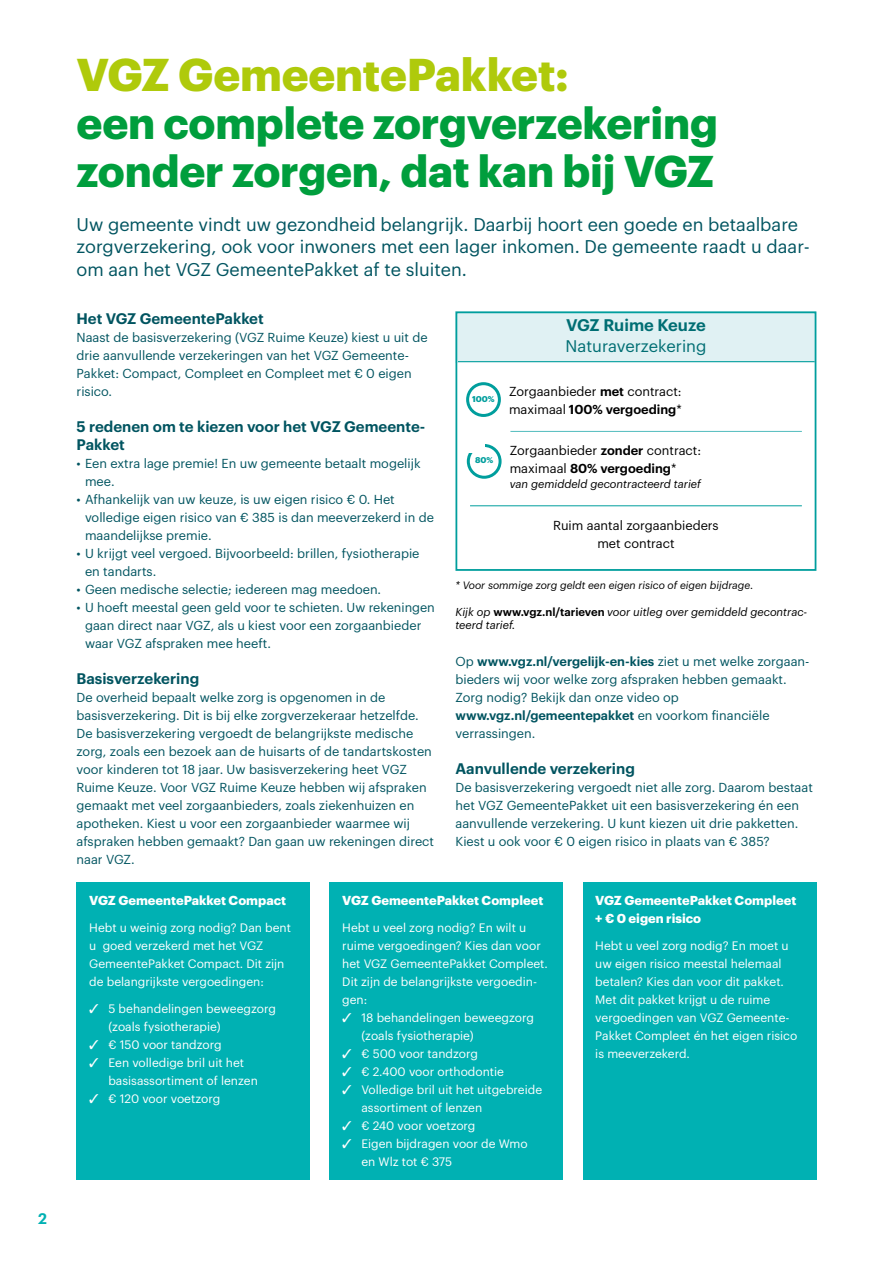
<style>
.page{position:relative;width:893px;height:1263px;background:#fff}
.page>*{position:absolute;margin:0;border:0;box-sizing:border-box;transform-origin:0 0}
.t1{font:700 45px "Graphik";letter-spacing:-.005em;color:#afca0b}
.t2{font:700 43.5px/48px "Graphik";letter-spacing:-.005em;color:#009e3d}
.t3{font:18px/22.5px "Graphik";color:#005460}
.t4{font:16.5px "Graphik";color:#006e73}
.t5{font:600 16.5px "Graphik";letter-spacing:-.005em;color:#006e73}
.t6{font:600 15px/18px "Graphik";color:#005460}
.t7{font:600 15px "Graphik";color:#00b1b3}
.t8{font:12.75px/18px "Graphik";color:#005460}
.t9{font:12.75px/18px "Graphik";color:#000}
.t10{font:700 12.75px/18px "Graphik";color:#fff}
.t11{font:12px/18px "Graphik";color:#fff}
.t12{font:italic 11.25px/13.5px "Graphik";color:#000}
.t13{font:italic 10.5px "Graphik";color:#000}
.t14{font:700 8.25px "Graphik";color:#009e9d}
.s1{font-weight:600}
.s2{font-weight:600;font-style:normal}
</style>
<div class="page">
<div style="left:77px;top:882px;width:233px;height:297px;background:#00b1b3"></div>
<div style="left:330px;top:882px;width:233px;height:297px;background:#00b1b3"></div>
<div style="left:583px;top:882px;width:233px;height:297px;background:#00b1b3"></div>
<div style="left:455px;top:311px;width:361px;height:51px;background:#e0f1f3"></div>
<hr style="left:458px;top:361px;width:357px;height:1px;background:#009e9d">
<hr style="left:510px;top:431px;width:292px;height:1px;background:#50bcbd">
<hr style="left:470px;top:505px;width:332px;height:1px;background:#009e9d">
<div style="left:455px;top:311px;width:361px;height:260px;border:2px solid #009e9d"></div>
<div style="left:466px;top:382px;width:35px;height:35px;border:3px solid #009e9d;border-radius:50%"></div>
<div style="left:467px;top:444px;width:35px;height:35px;border:3px solid #009e9d;border-radius:50%"></div>
<div style="left:465px;top:432px;width:20px;height:21px;background:#fff"></div>
<p class="t7" style="left:38px;top:1207px;width:10px">2</p>
<h1 class="t1" style="left:77px;top:40px;width:494px">VGZ GemeentePakket:</h1>
<h2 class="t2" style="left:77px;top:95px;width:643px">een complete zorgverzekering zonder zorgen, dat kan bij VGZ</h2>
<h3 class="t3" style="left:77px;top:211px;width:735px">Uw gemeente vindt uw gezondheid belangrijk. Daarbij hoort een goede en betaalbare zorgverzekering, ook voor inwoners met een lager inkomen. De gemeente raadt u daar&shy;om aan het VGZ GemeentePakket af te sluiten.</h3>
<p class="t6" style="left:77px;top:308px;width:189px">Het VGZ GemeentePakket</p>
<p class="t8" style="left:77px;top:327px;width:353px">Naast de basisverzekering (VGZ Ruime Keuze) kiest u uit de drie aanvullende verzekeringen van het VGZ Gemeente-Pakket: Compact, Compleet en Compleet met € 0 eigen risico.</p>
<p class="t6" style="left:77px;top:416px;width:350px">5 redenen om te kiezen voor het VGZ Gemeente-<br>Pakket</p>
<p class="t8" style="left:85px;top:453px;width:337px;text-indent:-9px">• Een extra lage premie! En uw gemeente betaalt mogelijk mee.</p>
<p class="t8" style="left:85px;top:489px;width:351px;text-indent:-9px">• Afhankelijk van uw keuze, is uw eigen risico € 0. Het volledige eigen risico van € 385 is dan meeverzekerd in de maandelijkse premie.</p>
<p class="t8" style="left:85px;top:543px;width:336px;text-indent:-9px">• U krijgt veel vergoed. Bijvoorbeeld: brillen, fysiotherapie en tandarts.</p>
<p class="t8" style="left:77px;top:579px;width:306px">• Geen medische selectie; iedereen mag meedoen.</p>
<p class="t8" style="left:85px;top:597px;width:351px;text-indent:-9px">• U hoeft meestal geen geld voor te schieten. Uw rekeningen gaan direct naar VGZ, als u kiest voor een zorgaanbieder waar VGZ afspraken mee heeft.</p>
<p class="t6" style="left:77px;top:668px;width:124px">Basisverzekering</p>
<p class="t8" style="left:77px;top:687px;width:359px">De overheid bepaalt welke zorg is opgenomen in de basisverzekering. Dit is bij elke zorgverzekeraar hetzelfde.<br>De basisverzekering vergoedt de belangrijkste medische zorg, zoals een bezoek aan de huisarts of de tandartskosten voor kinderen tot 18 jaar. Uw basisverzekering heet VGZ Ruime Keuze. Voor VGZ Ruime Keuze hebben wij afspraken gemaakt met veel zorgaanbieders, zoals ziekenhuizen en apotheken. Kiest u voor een zorgaanbieder waarmee wij afspraken hebben gemaakt? Dan gaan uw rekeningen direct naar VGZ.</p>
<p class="t5" style="left:566px;top:313px;width:141px">VGZ Ruime Keuze</p>
<p class="t4" style="left:565px;top:334px;width:142px">Naturaverzekering</p>
<p class="t9" style="left:509px;top:381px;width:174px">Zorgaanbieder <span class="s1">met</span> contract: maximaal <span class="s1">100% vergoeding</span>*</p>
<p class="t9" style="left:510px;top:441px;width:193px">Zorgaanbieder <span class="s1">zonder</span> contract: maximaal <span class="s1">80% vergoeding</span>*</p>
<p class="t12" style="left:510px;top:477px;width:193px">van gemiddeld gecontracteerd tarief</p>
<p class="t9" style="left:553px;top:515px;width:167px;text-align:center">Ruim aantal zorgaanbieders met contract</p>
<p class="t14" style="left:472px;top:392px;width:24px">100%</p>
<p class="t14" style="left:475px;top:454px;width:20px">80%</p>
<p class="t13" style="left:455px;top:577px;width:299px">* Voor sommige zorg geldt een eigen risico of eigen bijdrage.</p>
<p class="t12" style="left:455px;top:604px;width:353px">Kijk op <span class="s2">www.vgz.nl/tarieven</span> voor uitleg over gemiddeld gecontrac&shy;teerd tarief.</p>
<p class="t8" style="left:455px;top:651px;width:355px">Op <span class="s1">www.vgz.nl/vergelijk-en-kies</span> ziet u met welke zorgaan&shy;bieders wij voor welke zorg afspraken hebben gemaakt.<br>Zorg nodig? Bekijk dan onze video op <span class="s1">www.vgz.nl/gemeentepakket</span> en voorkom financiële verrassingen.</p>
<p class="t6" style="left:455px;top:758px;width:181px">Aanvullende verzekering</p>
<p class="t8" style="left:455px;top:777px;width:359px">De basisverzekering vergoedt niet alle zorg. Daarom bestaat het VGZ GemeentePakket uit een basisverzekering én een aanvullende verzekering. U kunt kiezen uit drie pakketten.<br>Kiest u ook voor € 0 eigen risico in plaats van € 385?</p>
<p class="t10" style="left:89px;top:891px;width:198px">VGZ GemeentePakket Compact</p>
<p class="t11" style="left:89px;top:918px;width:203px">Hebt u weinig zorg nodig? Dan bent u goed verzekerd met het VGZ<br>GemeentePakket Compact. Dit zijn de belangrijkste vergoedingen:</p>
<p class="t11" style="left:108px;top:999px;width:169px;text-indent:-19px">✓ 5 behandelingen beweegzorg (zoals fysiotherapie)</p>
<p class="t11" style="left:89px;top:1035px;width:134px">✓ € 150 voor tandzorg</p>
<p class="t11" style="left:108px;top:1053px;width:151px;text-indent:-19px">✓ Een volledige bril uit het basisassortiment of lenzen</p>
<p class="t11" style="left:89px;top:1089px;width:132px">✓ € 120 voor voetzorg</p>
<p class="t10" style="left:342px;top:891px;width:202px">VGZ GemeentePakket Compleet</p>
<p class="t11" style="left:342px;top:918px;width:207px">Hebt u veel zorg nodig? En wilt u ruime vergoedingen? Kies dan voor het VGZ GemeentePakket Compleet.<br>Dit zijn de belangrijkste vergoedin&shy;gen:</p>
<p class="t11" style="left:361px;top:1008px;width:174px;text-indent:-19px">✓ 18 behandelingen beweegzorg (zoals fysiotherapie)</p>
<p class="t11" style="left:342px;top:1044px;width:137px">✓ € 500 voor tandzorg</p>
<p class="t11" style="left:342px;top:1062px;width:163px">✓ € 2.400 voor orthodontie</p>
<p class="t11" style="left:361px;top:1080px;width:182px;text-indent:-19px">✓ Volledige bril uit het uitgebreide assortiment of lenzen</p>
<p class="t11" style="left:342px;top:1116px;width:135px">✓ € 240 voor voetzorg</p>
<p class="t11" style="left:361px;top:1134px;width:168px;text-indent:-19px">✓ Eigen bijdragen voor de Wmo en Wlz tot € 375</p>
<p class="t10" style="left:595px;top:891px;width:202px">VGZ GemeentePakket Compleet + € 0 eigen risico</p>
<p class="t11" style="left:595px;top:936px;width:204px">Hebt u veel zorg nodig? En moet u uw eigen risico meestal helemaal betalen? Kies dan voor dit pakket.<br>Met dit pakket krijgt u de ruime vergoedingen van VGZ Gemeente-<br>Pakket Compleet én het eigen risico is meeverzekerd.</p>
</div>
